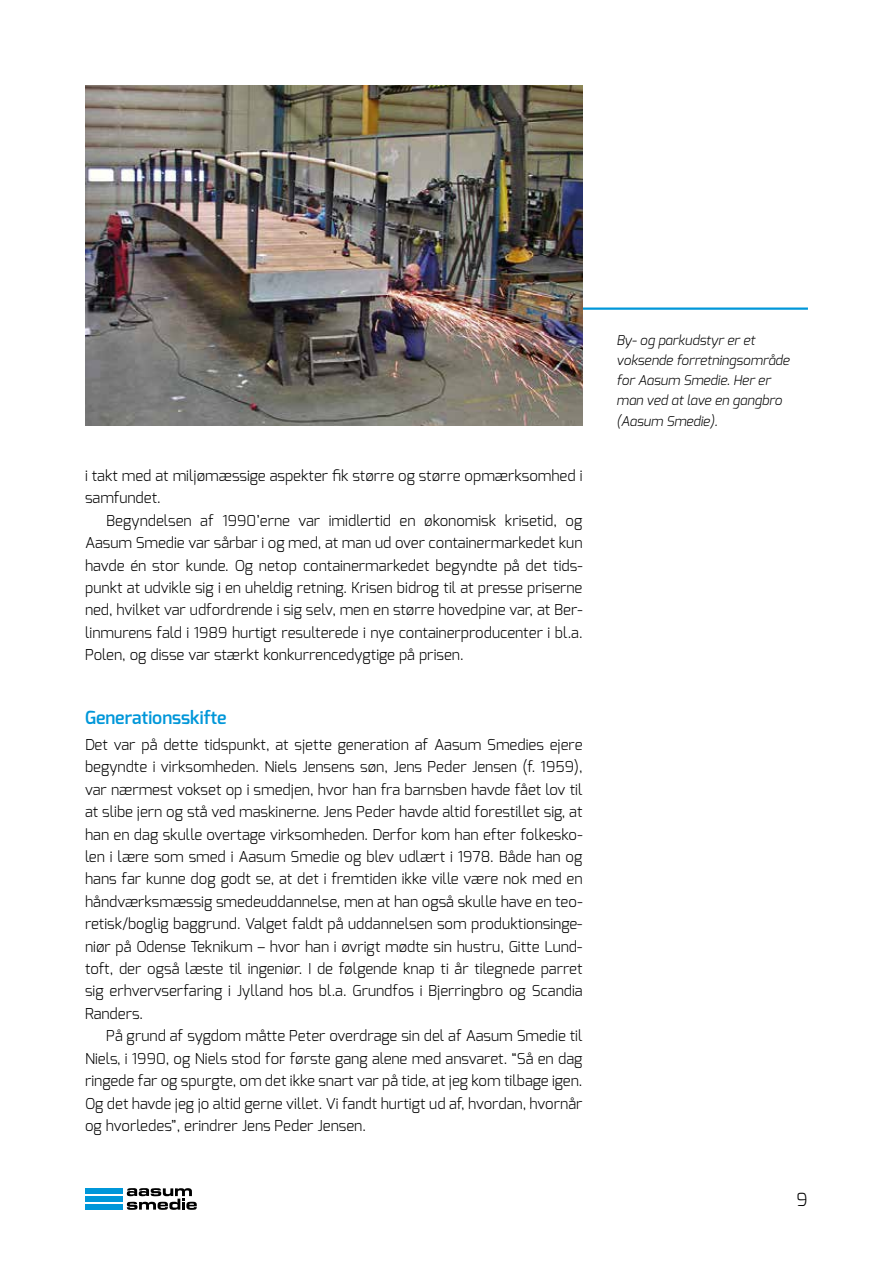
<style>
.page{position:relative;width:893px;height:1263px;background:#fff}
.page>*{position:absolute;margin:0;border:0;box-sizing:border-box;transform-origin:0 0}
.t1{font:600 18px "Exo";color:#0097d9}
.t2{font:300 18px "Exo";color:#000}
.t3{font:300 15px/22.4px "Exo";color:#000;text-align:justify}
.t4{font:italic 300 13.5px/20.2px "Exo";color:#000}
</style>
<div class="page">
<div style="left:85px;top:1196px;width:37px;height:6px;background:#0097d9"></div>
<div style="left:85px;top:1204px;width:37px;height:6px;background:#0097d9"></div>
<div style="left:85px;top:1188px;width:37px;height:6px;background:#0097d9"></div>
<svg style="left:127px;top:1188px;width:70px;height:22px"></svg>
<hr style="left:557px;top:307px;width:251px;height:3px;background:#0097d9">
<img style="left:85px;top:85px;width:498px;height:341px">
<p class="t3" style="left:85px;top:464px;width:499px">i takt med at miljømæssige aspekter fik større og større opmærksomhed i samfundet.</p>
<p class="t3" style="left:85px;top:509px;width:499px;text-indent:21px">Begyndelsen af 1990’erne var imidlertid en økonomisk krisetid, og Aasum Smedie var sårbar i og med, at man ud over containermarkedet kun havde én stor kunde. Og netop containermarkedet begyndte på det tids&shy;punkt at udvikle sig i en uheldig retning. Krisen bidrog til at presse priserne ned, hvilket var udfordrende i sig selv, men en større hovedpine var, at Ber&shy;linmurens fald i 1989 hurtigt resulterede i nye containerproducenter i bl.a.<br>Polen, og disse var stærkt konkurrencedygtige på prisen.</p>
<p class="t1" style="left:85px;top:706px;width:143px">Generationsskifte</p>
<p class="t3" style="left:85px;top:733px;width:499px">Det var på dette tidspunkt, at sjette generation af Aasum Smedies ejere begyndte i virksomheden. Niels Jensens søn, Jens Peder Jensen (f. 1959), var nærmest vokset op i smedjen, hvor han fra barnsben havde fået lov til at slibe jern og stå ved maskinerne. Jens Peder havde altid forestillet sig, at han en dag skulle overtage virksomheden. Derfor kom han efter folkesko&shy;len i lære som smed i Aasum Smedie og blev udlært i 1978. Både han og hans far kunne dog godt se, at det i fremtiden ikke ville være nok med en håndværksmæssig smedeuddannelse, men at han også skulle have en teo&shy;retisk/boglig baggrund. Valget faldt på uddannelsen som produktionsinge&shy;niør på Odense Teknikum – hvor han i øvrigt mødte sin hustru, Gitte Lund&shy;toft, der også læste til ingeniør. I de følgende knap ti år tilegnede parret sig erhvervserfaring i Jylland hos bl.a. Grundfos i Bjerringbro og Scandia Randers.</p>
<p class="t3" style="left:85px;top:1024px;width:499px;text-indent:21px">På grund af sygdom måtte Peter overdrage sin del af Aasum Smedie til Niels, i 1990, og Niels stod for første gang alene med ansvaret. “Så en dag ringede far og spurgte, om det ikke snart var på tide, at jeg kom tilbage igen.<br>Og det havde jeg jo altid gerne villet. Vi fandt hurtigt ud af, hvordan, hvornår og hvorledes”, erindrer Jens Peder Jensen.</p>
<p class="t4" style="left:617px;top:329px;width:175px">By- og parkudstyr er et voksende forretningsområde for Aasum Smedie. Her er man ved at lave en gangbro (Aasum Smedie).</p>
<p class="t2" style="left:797px;top:1188px;width:13px">9</p>
</div>
